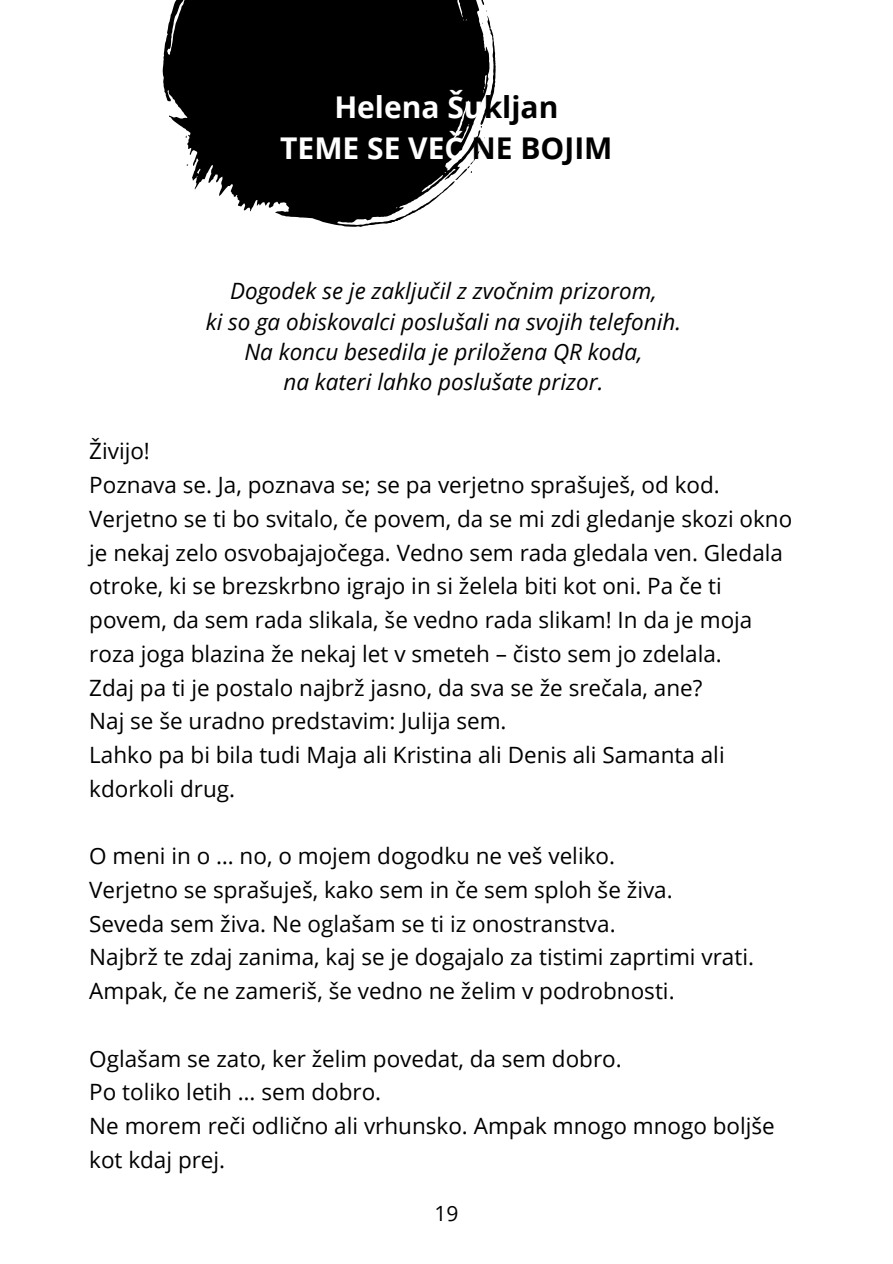
<style>
.page{position:relative;width:893px;height:1264px;background:#fff}
.page>*{position:absolute;margin:0;border:0;box-sizing:border-box;transform-origin:0 0}
.t1{font:700 30px/41.5px "Open Sans";color:#fff;text-align:center}
.t2{font:22.5px/33.8px "Open Sans";color:#000}
.t3{font:italic 22.5px/30.3px "Open Sans";color:#000;text-align:center}
.t4{font:21px "Open Sans";color:#000}
.s1{color:#000}
</style>
<div class="page">
<svg style="left:162px;top:0;width:334px;height:227px;fill:#000"></svg>
<h1 class="t1" style="left:280px;top:85px;width:334px">Helena Šu<span class="s1">kljan<br></span>TEME SE VEČ <span class="s1">NE BOJIM</span></h1>
<p class="t3" style="left:206px;top:275px;width:476px">Dogodek se je zaključil z zvočnim prizorom,<br>ki so ga obiskovalci poslušali na svojih telefonih.<br>Na koncu besedila je priložena QR koda,<br>na kateri lahko poslušate prizor.</p>
<p class="t2" style="left:89px;top:434px;width:704px">Živijo!<br>Poznava se. Ja, poznava se; se pa verjetno sprašuješ, od kod.<br>Verjetno se ti bo svitalo, če povem, da se mi zdi gledanje skozi okno je nekaj zelo osvobajajočega. Vedno sem rada gledala ven. Gledala otroke, ki se brezskrbno igrajo in si želela biti kot oni. Pa če ti povem, da sem rada slikala, še vedno rada slikam! In da je moja roza joga blazina že nekaj let v smeteh – čisto sem jo zdelala.<br>Zdaj pa ti je postalo najbrž jasno, da sva se že srečala, ane?<br>Naj se še uradno predstavim: Julija sem.<br>Lahko pa bi bila tudi Maja ali Kristina ali Denis ali Samanta ali kdorkoli drug.</p>
<p class="t2" style="left:89px;top:838px;width:666px">O meni in o … no, o mojem dogodku ne veš veliko.<br>Verjetno se sprašuješ, kako sem in če sem sploh še živa.<br>Seveda sem živa. Ne oglašam se ti iz onostranstva.<br>Najbrž te zdaj zanima, kaj se je dogajalo za tistimi zaprtimi vrati.<br>Ampak, če ne zameriš, še vedno ne želim v podrobnosti.</p>
<p class="t2" style="left:89px;top:1041px;width:687px">Oglašam se zato, ker želim povedat, da sem dobro.<br>Po toliko letih … sem dobro.<br>Ne morem reči odlično ali vrhunsko. Ampak mnogo mnogo boljše kot kdaj prej.</p>
<p class="t4" style="left:434px;top:1198px;width:25px">19</p>
</div>
